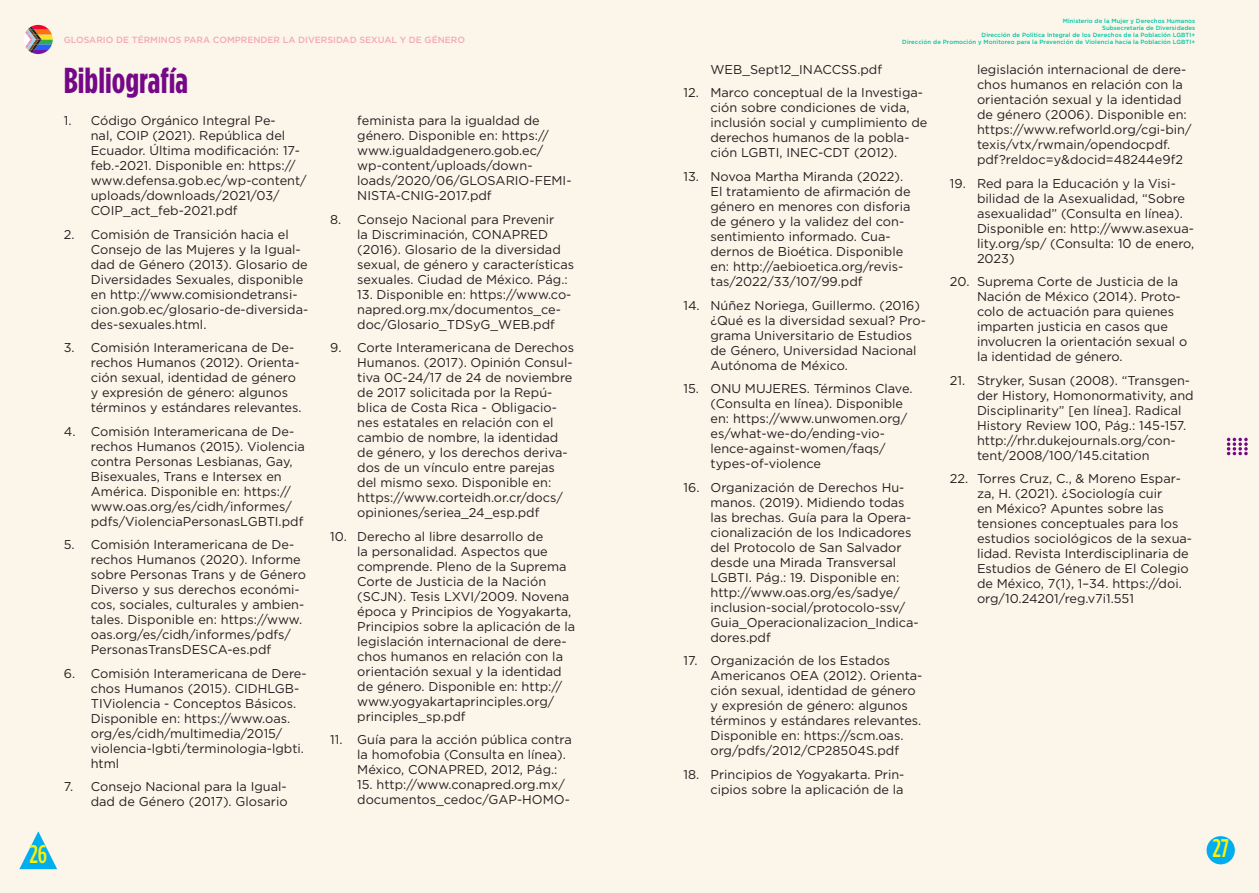
<style>
.page{position:relative;width:1259px;height:893px;background:#fcf6ea}
.page>*{position:absolute;margin:0;border:0;box-sizing:border-box;transform-origin:0 0}
.SUBTITULO{font:700 36px "Gotham Cond";color:#750887}
.t1{font:500 25.5px "Gotham Cond";color:#fff101}
.t2{font:12.75px/15px "Gotham";color:#231f20}
.t3{font:500 9px "Gotham";color:#f5a8b8}
.t4{font:500 6px/7.2px "Gotham";letter-spacing:.01em;color:#00c4a3;text-align:right}
</style>
<div class="page">
<svg style="left:1226px;top:438px;width:21px;height:17px"></svg>
<svg style="left:24px;top:25px;width:29px;height:29px"></svg>
<div style="left:1206px;top:836px;width:28px;height:28px;background:#00aeef;border-radius:50%"></div>
<svg style="left:19px;top:831px;width:38px;height:38px"></svg>
<h2 class="t1" style="left:29px;top:839px;width:19px">26</h2>
<p class="t3" style="left:64px;top:34px;width:403px">GLOSARIO DE TÉRMINOS PARA COMPRENDER LA DIVERSIDAD SEXUAL Y DE GÉNERO</p>
<p class="t4" style="left:902px;top:17px;width:294px">Ministerio de la Mujer y Derechos Humanos<br>Subsecretaría de Diversidades<br>Dirección de Política Integral de los Derechos de la Población LGBTI+<br>Dirección de Promoción y Monitoreo para la Prevención de Violencia hacia la Población LGBTI+</p>
<p class="SUBTITULO" style="left:64px;top:59px;width:126px">Bibliografía</p>
<p class="t2" style="left:710px;top:62px;width:173px">WEB_Sept12_INACCSS.pdf</p>
<p class="t2" style="left:710px;top:85px;width:218px;text-indent:-27px">12. Marco conceptual de la Investiga&shy;ción sobre condiciones de vida, inclusión social y cumplimiento de derechos humanos de la pobla&shy;ción LGBTI, INEC-CDT (2012).</p>
<p class="t2" style="left:710px;top:169px;width:201px;text-indent:-27px">13. Novoa Martha Miranda (2022).<br>El tratamiento de afirmación de género en menores con disforia de género y la validez del con&shy;sentimiento informado. Cua&shy;dernos de Bioética. Disponible en: http://aebioetica.org/revis&shy;tas/2022/33/107/99.pdf</p>
<p class="t2" style="left:710px;top:297px;width:217px;text-indent:-27px">14. Núñez Noriega, Guillermo. (2016) ¿Qué es la diversidad sexual? Pro&shy;grama Universitario de Estudios de Género, Universidad Nacional<br>Autónoma de México.</p>
<p class="t2" style="left:710px;top:381px;width:203px;text-indent:-27px">15. ONU MUJERES. Términos Clave. (Consulta en línea). Disponible en: https://www.unwomen.org/ es/what-we-do/ending-vio&shy;lence-against-women/faqs/ types-of-violence</p>
<p class="t2" style="left:710px;top:479px;width:210px;text-indent:-27px">16. Organización de Derechos Hu&shy;manos. (2019). Midiendo todas las brechas. Guía para la Opera&shy;cionalización de los Indicadores del Protocolo de San Salvador desde una Mirada Transversal<br>LGBTI. Pág.: 19. Disponible en: http://www.oas.org/es/sadye/ inclusion-social/protocolo-ssv/<br>Guia_Operacionalizacion_Indica&shy;dores.pdf</p>
<p class="t2" style="left:710px;top:653px;width:213px;text-indent:-27px">17. Organización de los Estados<br>Americanos OEA (2012). Orienta&shy;ción sexual, identidad de género y expresión de género: algunos términos y estándares relevantes.<br>Disponible en: https://scm.oas. org/pdfs/2012/CP28504S.pdf</p>
<p class="t2" style="left:683px;top:766px;width:222px;text-align:right">18. Principios de Yogyakarta. Prin&shy;cipios sobre la aplicación de la</p>
<p class="t2" style="left:91px;top:113px;width:217px;text-indent:-27px">1. Código Orgánico Integral Pe-<br>nal, COIP (2021). República del<br>Ecuador. Última modificación: 17- feb.-2021. Disponible en: https:// www.defensa.gob.ec/wp-content/ uploads/downloads/2021/03/<br>COIP_act_feb-2021.pdf</p>
<p class="t2" style="left:91px;top:226px;width:219px;text-indent:-27px">2. Comisión de Transición hacia el Consejo de las Mujeres y la Igual&shy;dad de Género (2013). Glosario de Diversidades Sexuales, disponible en http://www.comisiondetransi&shy;cion.gob.ec/glosario-de-diversida&shy;des-sexuales.html.</p>
<p class="t2" style="left:91px;top:340px;width:212px;text-indent:-27px">3. Comisión Interamericana de De&shy;rechos Humanos (2012). Orienta&shy;ción sexual, identidad de género y expresión de género: algunos términos y estándares relevantes.</p>
<p class="t2" style="left:91px;top:423px;width:216px;text-indent:-27px">4. Comisión Interamericana de De&shy;rechos Humanos (2015). Violencia contra Personas Lesbianas, Gay, Bisexuales, Trans e Intersex en América. Disponible en: https:// www.oas.org/es/cidh/informes/ pdfs/ViolenciaPersonasLGBTI.pdf</p>
<p class="t2" style="left:91px;top:537px;width:217px;text-indent:-27px">5. Comisión Interamericana de De&shy;rechos Humanos (2020). Informe sobre Personas Trans y de Género Diverso y sus derechos económi&shy;cos, sociales, culturales y ambien&shy;tales. Disponible en: https://www. oas.org/es/cidh/informes/pdfs/ PersonasTransDESCA-es.pdf</p>
<p class="t2" style="left:91px;top:665px;width:217px;text-indent:-27px">6. Comisión Interamericana de Dere&shy;chos Humanos (2015). CIDHLGB-<br>TIViolencia - Conceptos Básicos.<br>Disponible en: https://www.oas. org/es/cidh/multimedia/2015/ violencia-lgbti/terminologia-lgbti. html</p>
<p class="t2" style="left:64px;top:779px;width:225px;text-align:right">7. Consejo Nacional para la Igual&shy;dad de Género (2017). Glosario</p>
<p class="t2" style="left:357px;top:113px;width:216px">feminista para la igualdad de género. Disponible en: https:// www.igualdadgenero.gob.ec/ wp-content/uploads/down&shy;loads/2020/06/GLOSARIO-FEMI-<br>NISTA-CNIG-2017.pdf</p>
<p class="t2" style="left:357px;top:211px;width:218px;text-indent:-27px">8. Consejo Nacional para Prevenir<br>la Discriminación, CONAPRED (2016). Glosario de la diversidad sexual, de género y características sexuales. Ciudad de México. Pág.:</p>
<p class="t2" style="left:357px;top:286px;width:216px">13. Disponible en: https://www.co&shy;napred.org.mx/documentos_ce&shy;doc/Glosario_TDSyG_WEB.pdf</p>
<p class="t2" style="left:357px;top:340px;width:218px;text-indent:-27px">9. Corte Interamericana de Derechos<br>Humanos. (2017). Opinión Consul&shy;tiva 0C-24/17 de 24 de noviembre de 2017 solicitada por la Repú&shy;blica de Costa Rica - Obligacio&shy;nes estatales en relación con el cambio de nombre, la identidad de género, y los derechos deriva&shy;dos de un vínculo entre parejas del mismo sexo. Disponible en: https://www.corteidh.or.cr/docs/ opiniones/seriea_24_esp.pdf</p>
<p class="t2" style="left:357px;top:528px;width:219px;text-indent:-27px">10. Derecho al libre desarrollo de<br>la personalidad. Aspectos que comprende. Pleno de la Suprema<br>Corte de Justicia de la Nación (SCJN). Tesis LXVI/2009. Novena época y Principios de Yogyakarta,<br>Principios sobre la aplicación de la legislación internacional de dere&shy;chos humanos en relación con la orientación sexual y la identidad de género. Disponible en: http:// www.yogyakartaprinciples.org/ principles_sp.pdf</p>
<p class="t2" style="left:357px;top:732px;width:216px;text-indent:-27px">11. Guía para la acción pública contra la homofobia (Consulta en línea).<br>México, CONAPRED, 2012, Pág.:</p>
<p class="t2" style="left:357px;top:777px;width:214px">15. http://www.conapred.org.mx/ documentos_cedoc/GAP-HOMO-</p>
<p class="t2" style="left:977px;top:62px;width:216px">legislación internacional de dere&shy;chos humanos en relación con la orientación sexual y la identidad de género (2006). Disponible en: https://www.refworld.org/cgi-bin/ texis/vtx/rwmain/opendocpdf. pdf?reldoc=y&amp;docid=48244e9f2</p>
<p class="t2" style="left:977px;top:175px;width:219px;text-indent:-27px">19. Red para la Educación y la Visi&shy;bilidad de la Asexualidad, “Sobre asexualidad” (Consulta en línea).<br>Disponible en: http://www.asexua&shy;lity.org/sp/ (Consulta: 10 de enero,<br>2023)</p>
<p class="t2" style="left:977px;top:274px;width:212px;text-indent:-27px">20. Suprema Corte de Justicia de la<br>Nación de México (2014). Proto&shy;colo de actuación para quienes imparten justicia en casos que involucren la orientación sexual o la identidad de género.</p>
<p class="t2" style="left:977px;top:372px;width:218px;text-indent:-27px">21. Stryker, Susan (2008). “Transgen&shy;der History, Homonormativity, and Disciplinarity” [en línea]. Radical History Review 100, Pág.: 145-157. http://rhr.dukejournals.org/con&shy;tent/2008/100/145.citation</p>
<p class="t2" style="left:977px;top:471px;width:217px;text-indent:-27px">22. Torres Cruz, C., &amp; Moreno Espar&shy;za, H. (2021). ¿Sociología cuir<br>en México? Apuntes sobre las tensiones conceptuales para los estudios sociológicos de la sexua&shy;lidad. Revista Interdisciplinaria de Estudios de Género de El Colegio de México, 7(1), 1–34. https://doi. org/10.24201/reg.v7i1.551</p>
<h2 class="t1" style="left:1212px;top:834px;width:18px">27</h2>
</div>
